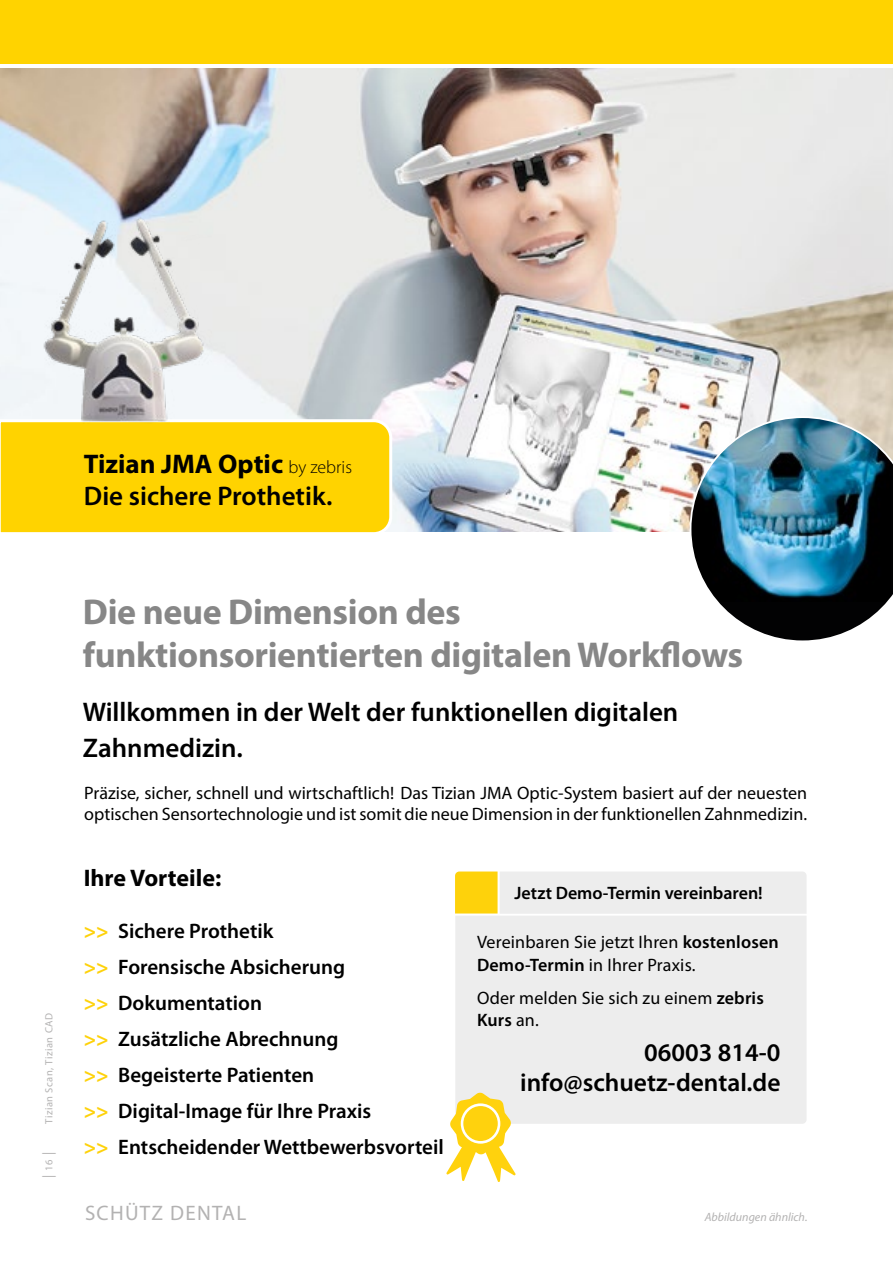
<style>
.page{position:relative;width:893px;height:1263px;background:#fff}
.page>*{position:absolute;margin:0;border:0;box-sizing:border-box;transform-origin:0 0}
.t1{font:700 36px/43.2px "Myriad Pro";letter-spacing:-.01em;color:#878787}
.t2{font:600 27px/36px "Myriad Pro";color:#000}
.t3{font:600 25.5px/30px "Myriad Pro";color:#000;text-align:right}
.t4{font:700 24px "Myriad Pro";color:#000}
.t5{font:600 21px/36px "Myriad Pro";color:#000}
.t6{font:21px "Myriad Pro";letter-spacing:.06em;color:#b3b2b2}
.t7{font:18px/22.5px "Myriad Pro";color:#000}
.t8{font:600 18px "Myriad Pro";letter-spacing:-.005em;color:#000}
.t9{font:13.5px "Myriad Pro";color:#b3b2b2}
.t10{font:italic 12px "Myriad Pro";color:#b3b2b2}
.t11{font:10.5px "Myriad Pro";letter-spacing:.05em;color:#b3b2b2}
.s1{font-weight:700}
.s2{font-weight:300;font-size:18px}
.s3{font-size:10.5px}
.s4{font-weight:700;color:#fed20b}
.s5{font-weight:600}
</style>
<div class="page">
<div style="left:0;top:0;width:893px;height:64px;background:#ffd300"></div>
<img style="left:0;top:68px;width:893px;height:463px">
<div style="left:0;top:418px;width:394px;height:115px;background:#ffd300"></div>
<img style="left:33px;top:185px;width:178px;height:239px">
<svg style="left:455px;top:871px;width:352px;height:43px;background:#efead2"></svg>
<div style="left:455px;top:916px;width:352px;height:208px;background:#ededed"></div>
<svg style="left:446px;top:1092px;width:70px;height:90px"></svg>
<img style="left:690px;top:416px;width:203px;height:225px">
<h2 class="t2" style="left:84px;top:447px;width:270px;line-height:32.4px"><span class="s1">Tizian JMA Optic</span> <span class="s2">by zebris<br></span>Die sichere Prothetik.</h2>
<p class="t11" style="left:43px;top:1124px;width:113px;rotate:-90deg">Tizian Scan, Tizian CAD</p>
<p class="t9" style="left:40px;top:1178px;width:28px;rotate:-90deg">| <span class="s3">16</span> |</p>
<h1 class="t1" style="left:83px;top:589px;width:662px">Die neue Dimension des funktionsorientierten digitalen Workflows</h1>
<h2 class="t2" style="left:83px;top:694px;width:597px">Willkommen in der Welt der funktionellen digitalen<br>Zahnmedizin.</h2>
<p class="t7" style="left:84px;top:782px;width:724px;line-height:21.6px">Präzise, sicher, schnell und wirtschaftlich! Das Tizian JMA Optic-System basiert auf der neuesten optischen Sensortechnologie und ist somit die neue Dimension in der funktionellen Zahnmedizin.</p>
<h3 class="t4" style="left:84px;top:862px;width:139px">Ihre Vorteile:</h3>
<p class="t5" style="left:84px;top:913px;width:362px"><span class="s4">&gt;&gt;</span> Sichere Prothetik<br><span class="s4">&gt;&gt;</span> Forensische Absicherung<br><span class="s4">&gt;&gt;</span> Dokumentation<br><span class="s4">&gt;&gt;</span> Zusätzliche Abrechnung<br><span class="s4">&gt;&gt;</span> Begeisterte Patienten<br><span class="s4">&gt;&gt;</span> Digital-Image für Ihre Praxis<br><span class="s4">&gt;&gt;</span> Entscheidender Wettbewerbsvorteil</p>
<p class="t8" style="left:515px;top:882px;width:250px">Jetzt Demo-Termin vereinbaren!</p>
<p class="t7" style="left:477px;top:931px;width:303px">Vereinbaren Sie jetzt Ihren <span class="s5">kostenlosen<br>Demo-Termin</span> in Ihrer Praxis.</p>
<p class="t7" style="left:477px;top:986px;width:288px">Oder melden Sie sich zu einem <span class="s5">zebris<br>Kurs</span> an.</p>
<h3 class="t3" style="left:520px;top:1036px;width:262px">06003 814-0 info@schuetz-dental.de</h3>
<p class="t6" style="left:85px;top:1200px;width:163px">SCHÜTZ DENTAL</p>
<p class="t10" style="left:705px;top:1209px;width:104px">Abbildungen ähnlich.</p>
</div>
